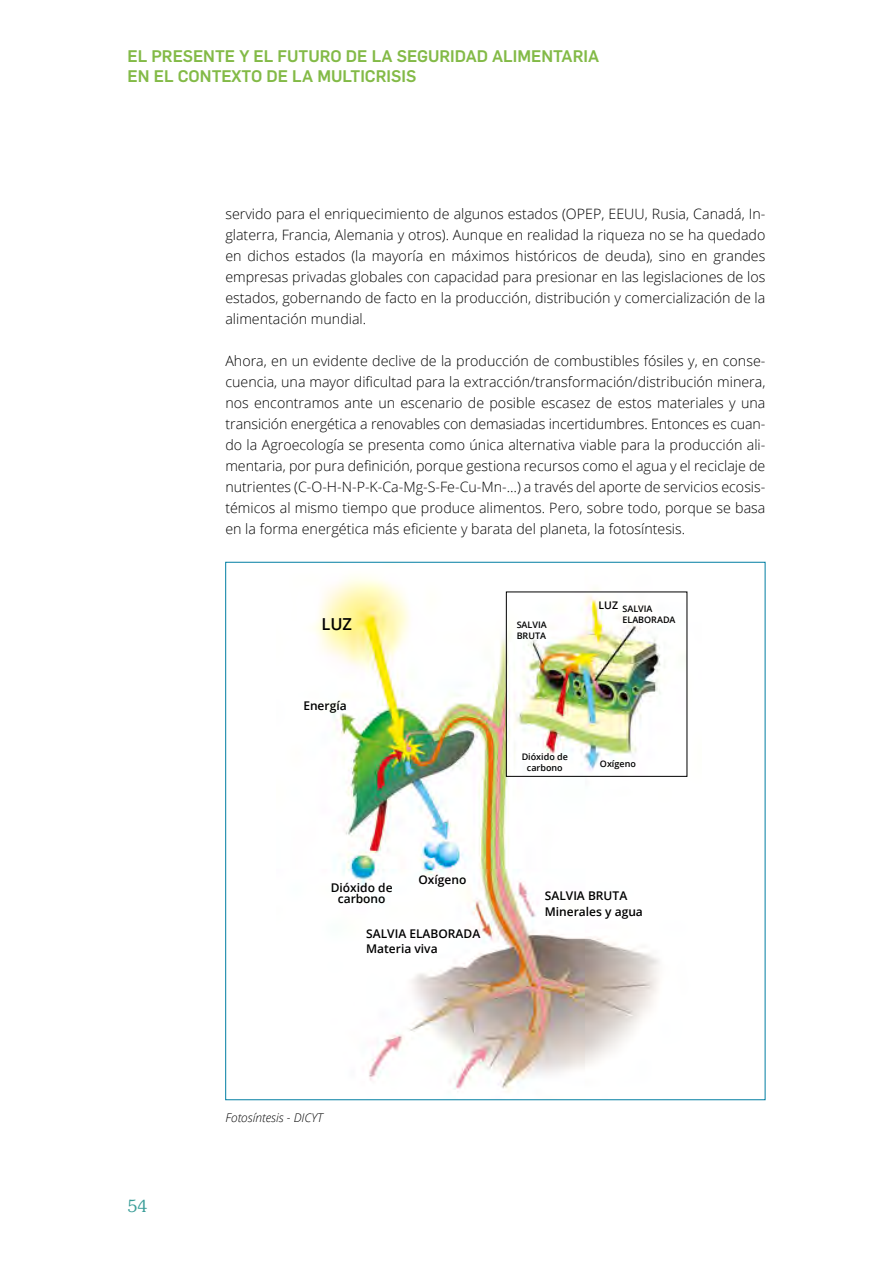
<style>
.page{position:relative;width:893px;height:1263px;background:#fff}
.page>*{position:absolute;margin:0;border:0;box-sizing:border-box;transform-origin:0 0}
.t1{font:500 16.5px/19.8px "Flama";color:#83ba47}
.texto_tabla{font:600 16.5px "Open Sans";color:#000}
.t2{font:300 16.5px "Souvenir Std";color:#399d98}
.texto{font:300 14.25px/21px "Open Sans";color:#000;text-align:justify}
.texto_tabla-2{font:600 12px/10.6px "Open Sans";color:#000;text-align:center}
.texto-2{font:italic 300 12px "Open Sans";color:#000}
.texto_tabla-3{font:600 10.5px "Open Sans";color:#000}
.texto_tabla-4{font:600 9px/10.6px "Open Sans";color:#000}
</style>
<div class="page">
<img style="left:314px;top:576px;width:374px;height:516px">
<img style="left:508px;top:594px;width:177px;height:181px">
<div style="left:506px;top:592px;width:181px;height:185px;border:1px solid #000"></div>
<p class="t1" style="left:128px;top:45px;width:473px">EL PRESENTE Y EL FUTURO DE LA SEGURIDAD ALIMENTARIA<br>EN EL CONTEXTO DE LA MULTICRISIS</p>
<p class="texto" style="left:225px;top:203px;width:542px">servido para el enriquecimiento de algunos estados (OPEP, EEUU, Rusia, Canadá, In&shy;glaterra, Francia, Alemania y otros). Aunque en realidad la riqueza no se ha quedado en dichos estados (la mayoría en máximos históricos de deuda), sino en grandes empresas privadas globales con capacidad para presionar en las legislaciones de los estados, gobernando de facto en la producción, distribución y comercialización de la alimentación mundial.</p>
<p class="texto" style="left:225px;top:350px;width:542px">Ahora, en un evidente declive de la producción de combustibles fósiles y, en conse&shy;cuencia, una mayor dificultad para la extracción/transformación/distribución minera, nos encontramos ante un escenario de posible escasez de estos materiales y una transición energética a renovables con demasiadas incertidumbres. Entonces es cuan&shy;do la Agroecología se presenta como única alternativa viable para la producción ali&shy;mentaria, por pura definición, porque gestiona recursos como el agua y el reciclaje de nutrientes (C-O-H-N-P-K-Ca-Mg-S-Fe-Cu-Mn-…) a través del aporte de servicios ecosis&shy;témicos al mismo tiempo que produce alimentos. Pero, sobre todo, porque se basa en la forma energética más eficiente y barata del planeta, la fotosíntesis.</p>
<p class="t2" style="left:128px;top:1196px;width:21px">54</p>
<p class="texto_tabla" style="left:321px;top:613px;width:32px">LUZ</p>
<p class="texto_tabla-2" style="left:303px;top:700px;width:45px">Energía</p>
<p class="texto_tabla-4" style="left:517px;top:620px;width:32px">SALVIA<br>BRUTA</p>
<p class="texto_tabla-3" style="left:599px;top:598px;width:21px">LUZ</p>
<p class="texto_tabla-4" style="left:622px;top:604px;width:55px">SALVIA<br>ELABORADA</p>
<p class="texto_tabla-4" style="left:522px;top:751px;width:48px;text-align:center">Dióxido de carbono</p>
<p class="texto_tabla-4" style="left:600px;top:758px;width:37px">Oxígeno</p>
<p class="texto_tabla-2" style="left:331px;top:882px;width:63px">Dióxido de carbono</p>
<p class="texto_tabla-2" style="left:419px;top:874px;width:49px">Oxígeno</p>
<p class="texto_tabla-2" style="left:366px;top:928px;width:116px">SALVIA ELABORADA</p>
<p class="texto_tabla-2" style="left:366px;top:943px;width:73px">Materia viva</p>
<p class="texto_tabla-2" style="left:545px;top:890px;width:84px">SALVIA BRUTA</p>
<p class="texto_tabla-2" style="left:545px;top:906px;width:100px">Minerales y agua</p>
<p class="texto-2" style="left:225px;top:1109px;width:99px">Fotosíntesis - DICYT</p>
</div>
